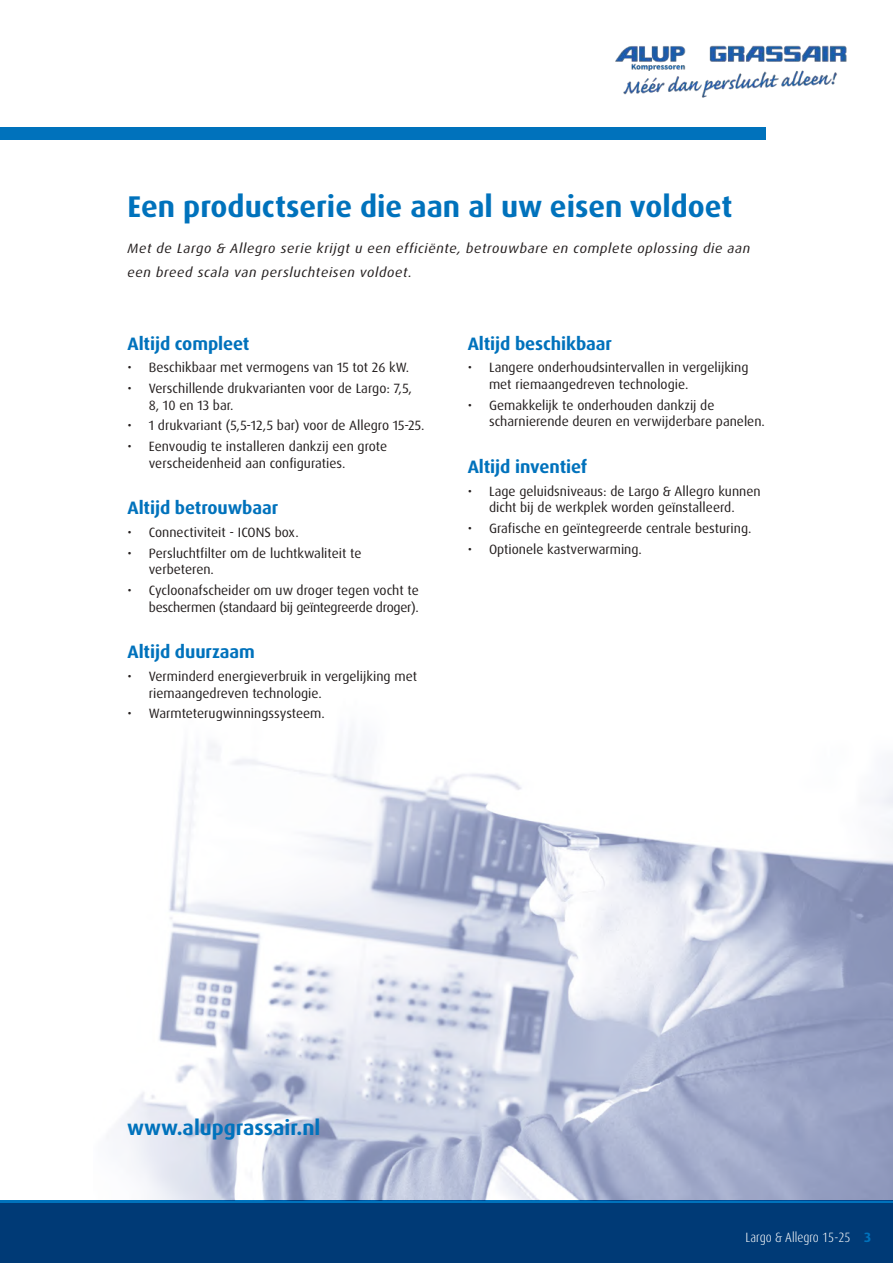
<style>
.page{position:relative;width:893px;height:1263px;background:#fff}
.page>*{position:absolute;margin:0;border:0;box-sizing:border-box;transform-origin:0 0}
.t1{font:700 30px "Dax Pro";color:#0072bc}
.t2{font:700 21px "Dax Pro";color:#0072bc}
.t3{font:700 18px "Dax Pro";letter-spacing:-.005em;color:#0072bc}
.t4{font:13.5px/16.5px "Dax Pro";color:#241f1f}
.t5{font:italic 13.5px/24px "Dax Pro";letter-spacing:.04em;color:#241f1f;scale:1.05 1}
.t6{font:13.5px/16.5px "Dax Pro";letter-spacing:-.02em;color:#241f1f;text-align:right}
.t7{font:300 condensed 13.5px "Dax Pro";color:#fff}
.s1{font-weight:700;font-stretch:normal;color:#0072bc}
</style>
<div class="page">
<div style="left:0;top:1202px;width:893px;height:61px;background:#003a76"></div>
<hr style="left:0;top:1200px;width:893px;height:3px;background:#0072bc">
<img style="left:120px;top:737px;width:773px;height:463px">
<div style="left:0;top:128px;width:765px;height:12px;background:#0072bc"></div>
<img style="left:614px;top:45px;width:233px;height:95px">
<h1 class="t1" style="left:128px;top:187px;width:606px">Een productserie die aan al uw eisen voldoet</h1>
<p class="t5" style="left:128px;top:237px;width:595px">Met de Largo &amp; Allegro serie krijgt u een efficiënte, betrouwbare en complete oplossing die aan een breed scala van persluchteisen voldoet.</p>
<h3 class="t3" style="left:128px;top:332px;width:123px">Altijd compleet</h3>
<p class="t4" style="left:128px;top:359px;width:283px">• Beschikbaar met vermogens van 15 tot 26 kW.</p>
<p class="t4" style="left:149px;top:380px;width:265px;text-indent:-21px">• Verschillende drukvarianten voor de Largo: 7,5,<br>8, 10 en 13 bar.</p>
<p class="t4" style="left:128px;top:417px;width:298px">• 1 drukvariant (5,5-12,5 bar) voor de Allegro 15-25.</p>
<p class="t4" style="left:149px;top:438px;width:240px;text-indent:-21px">• Eenvoudig te installeren dankzij een grote verscheidenheid aan configuraties.</p>
<h3 class="t3" style="left:128px;top:496px;width:152px">Altijd betrouwbaar</h3>
<p class="t4" style="left:128px;top:524px;width:173px">• Connectiviteit - ICONS box.</p>
<p class="t4" style="left:149px;top:545px;width:214px;text-indent:-21px">• Persluchtfilter om de luchtkwaliteit te verbeteren.</p>
<p class="t6" style="left:128px;top:582px;width:293px">• Cycloonafscheider om uw droger tegen vocht te beschermen (standaard bij geïntegreerde droger).</p>
<h3 class="t3" style="left:128px;top:640px;width:129px">Altijd duurzaam</h3>
<p class="t4" style="left:149px;top:668px;width:270px;text-indent:-21px">• Verminderd energieverbruik in vergelijking met riemaangedreven technologie.</p>
<p class="t4" style="left:128px;top:705px;width:199px">• Warmteterugwinningssysteem.</p>
<h3 class="t3" style="left:468px;top:332px;width:146px">Altijd beschikbaar</h3>
<p class="t4" style="left:489px;top:359px;width:261px;text-indent:-21px">• Langere onderhoudsintervallen in vergelijking met riemaangedreven technologie.</p>
<p class="t4" style="left:489px;top:397px;width:277px;text-indent:-21px">• Gemakkelijk te onderhouden dankzij de scharnierende deuren en verwijderbare panelen.</p>
<h3 class="t3" style="left:468px;top:455px;width:121px">Altijd inventief</h3>
<p class="t4" style="left:468px;top:483px;width:294px;text-align:center">• Lage geluidsniveaus: de Largo &amp; Allegro kunnen dicht bij de werkplek worden geïnstalleerd.</p>
<p class="t4" style="left:468px;top:520px;width:285px">• Grafische en geïntegreerde centrale besturing.</p>
<p class="t4" style="left:468px;top:541px;width:176px">• Optionele kastverwarming.</p>
<h2 class="t2" style="left:127px;top:1114px;width:195px">www.alupgrassair.nl</h2>
<p class="t7" style="left:746px;top:1228px;width:127px">Largo &amp; Allegro 15-25 <span class="s1">3</span></p>
</div>
